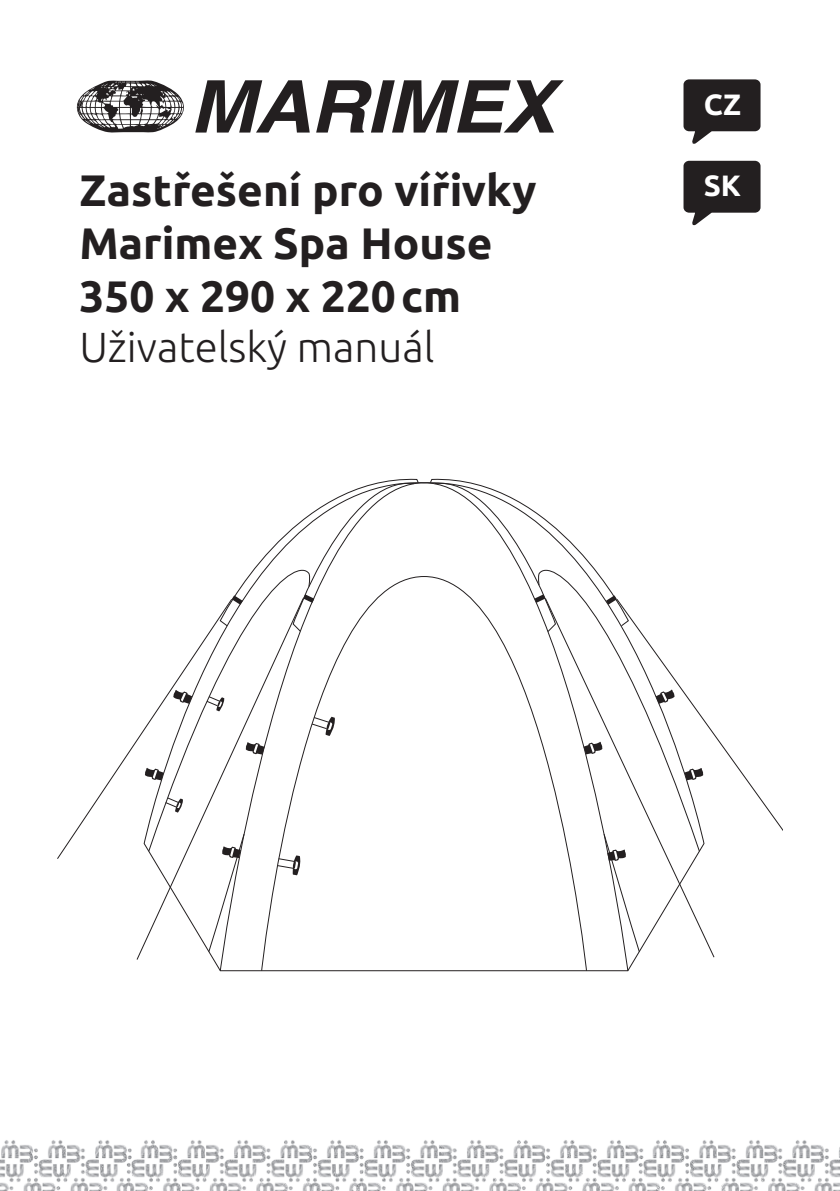
<style>
.page{position:relative;width:840px;height:1191px;background:#fff}
.page>*{position:absolute;margin:0;border:0;box-sizing:border-box;transform-origin:0 0}
.t1{font:700 44px/52.8px "Ubuntu";color:#231f20}
.t2{font:300 42px "Ubuntu";color:#231f20}
.t3{font:700 29.4px "Ubuntu";color:#fff}
</style>
<div class="page">
<img style="left:159px;top:1140px;width:427px;height:51px">
<img style="left:0;top:1140px;width:159px;height:51px">
<img style="left:586px;top:1140px;width:253px;height:51px">
<svg style="left:683px;top:79px;width:78px;height:65px"></svg>
<svg style="left:683px;top:160px;width:78px;height:66px"></svg>
<svg style="left:195px;top:80px;width:114px;height:53px"></svg>
<svg style="left:316px;top:80px;width:247px;height:53px"></svg>
<svg style="left:77px;top:80px;width:107px;height:53px"></svg>
<svg style="left:261px;top:576px;width:326px;height:395px"></svg>
<svg style="left:304px;top:632px;width:6px;height:220px"></svg>
<svg style="left:538px;top:632px;width:6px;height:220px"></svg>
<svg style="left:233px;top:478px;width:186px;height:154px"></svg>
<svg style="left:429px;top:478px;width:187px;height:154px"></svg>
<svg style="left:311px;top:716px;width:24px;height:20px"></svg>
<svg style="left:57px;top:741px;width:79px;height:118px"></svg>
<svg style="left:136px;top:597px;width:168px;height:363px"></svg>
<svg style="left:544px;top:597px;width:170px;height:361px"></svg>
<svg style="left:615px;top:598px;width:166px;height:244px"></svg>
<p class="t3" style="left:703px;top:86px;width:39px">CZ</p>
<p class="t1" style="left:79px;top:163px;width:458px">Zastřešení pro vířivky</p>
<p class="t3" style="left:703px;top:168px;width:39px">SK</p>
<p class="t1" style="left:79px;top:216px;width:414px">Marimex Spa House<br>350 x 290 x 220cm</p>
<p class="t2" style="left:79px;top:322px;width:356px">Uživatelský manuál</p>
</div>
